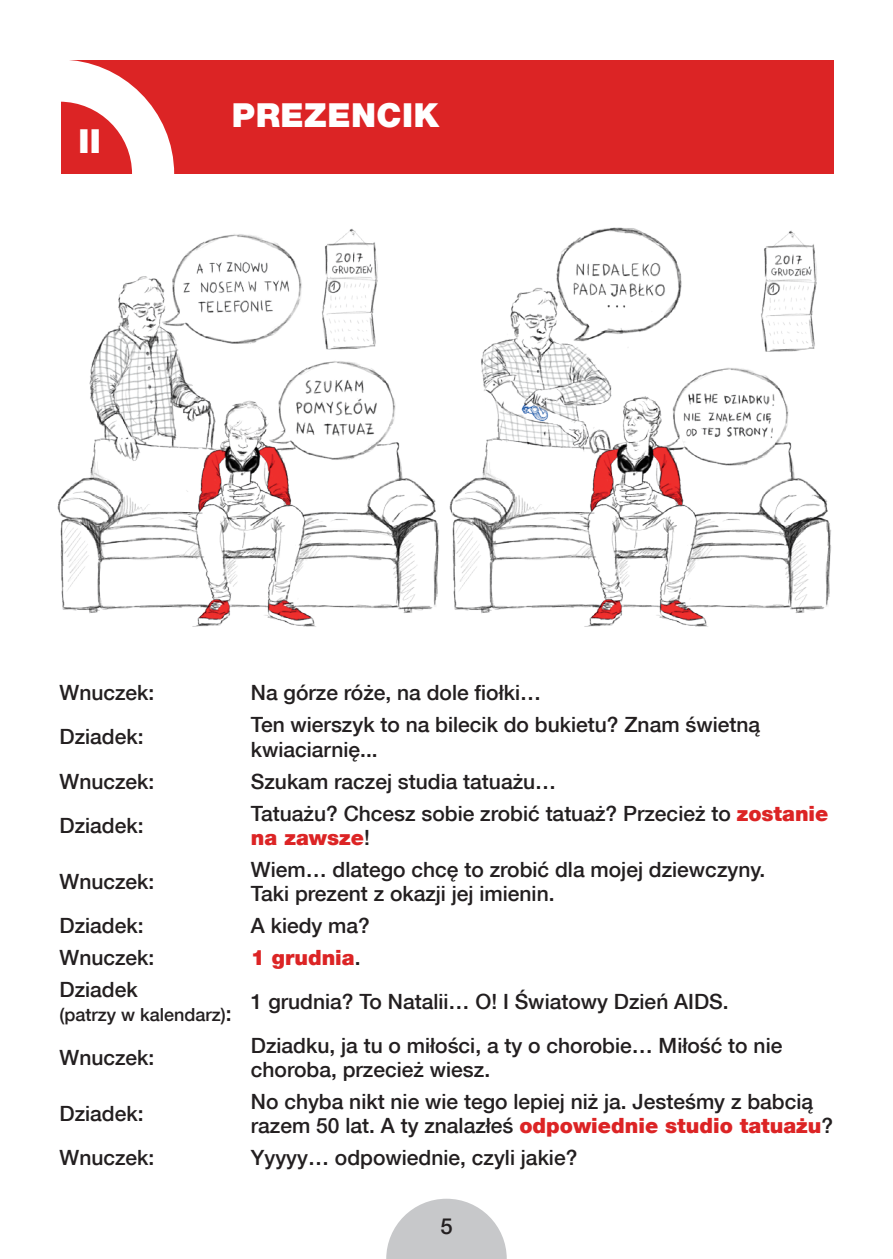
<style>
.page{position:relative;width:893px;height:1259px;background:#fff}
.page>*{position:absolute;margin:0;border:0;box-sizing:border-box;transform-origin:0 0}
.t1{font:900 33px "Helvetica Neue CE 95";letter-spacing:.015em;color:#fff}
.t2{font:500 21.9px "Helvetica Neue CE 65";color:#231f20}
.t3{font:500 21px/24.3px "Helvetica Neue CE 65";color:#231f20}
.t4{font:900 21px "Helvetica Neue CE 95";color:#dc2425}
.t5{font:500 18px "Helvetica Neue CE 65";color:#231f20}
.s1{font-family:"Helvetica Neue CE 95";font-weight:900;color:#dc2425}
.s2{font-family:"Helvetica Neue CE 65";font-weight:500;color:#231f20}
.s3{font-size:21px}
</style>
<div class="page">
<div style="left:61px;top:60px;width:772px;height:113px;background:#dc2425"></div>
<svg style="left:61px;top:60px;width:113px;height:114px"></svg>
<img style="left:57px;top:227px;width:774px;height:400px">
<svg style="left:386px;top:1198px;width:121px;height:61px"></svg>
<h1 class="t1" style="left:79px;top:121px;width:24px">II</h1>
<h1 class="t1" style="left:232px;top:95px;width:167px">Prezencik</h1>
<p class="t3" style="left:60px;top:681px;width:96px">Wnuczek:</p>
<p class="t3" style="left:251px;top:681px;width:292px">Na górze róże, na dole fiołki…</p>
<p class="t3" style="left:60px;top:725px;width:86px">Dziadek:</p>
<p class="t3" style="left:251px;top:713px;width:511px">Ten wierszyk to na bilecik do bukietu? Znam świetną kwiaciarnię...</p>
<p class="t3" style="left:60px;top:769px;width:96px">Wnuczek:</p>
<p class="t3" style="left:251px;top:769px;width:307px">Szukam raczej studia tatuażu…</p>
<p class="t3" style="left:60px;top:813px;width:86px">Dziadek:</p>
<p class="t3" style="left:251px;top:801px;width:579px">Tatuażu? Chcesz sobie zrobić tatuaż? Przecież to <span class="s1">zostanie</span></p>
<p class="t4" style="left:251px;top:824px;width:121px">na zawsze<span class="s2">!</span></p>
<p class="t3" style="left:60px;top:869px;width:96px">Wnuczek:</p>
<p class="t3" style="left:251px;top:857px;width:516px">Wiem… dlatego chcę to zrobić dla mojej dziewczyny.<br>Taki prezent z okazji jej imienin.</p>
<p class="t3" style="left:60px;top:913px;width:86px">Dziadek:</p>
<p class="t3" style="left:251px;top:913px;width:121px">A kiedy ma?</p>
<p class="t3" style="left:60px;top:945px;width:96px">Wnuczek:</p>
<p class="t4" style="left:251px;top:944px;width:111px">1 grudnia<span class="s2">.</span></p>
<p class="t3" style="left:60px;top:977px;width:80px">Dziadek</p>
<p class="t5" style="left:60px;top:1003px;width:174px">(patrzy w kalendarz)<span class="s3">:</span></p>
<p class="t3" style="left:251px;top:989px;width:479px">1 grudnia? To Natalii… O! I Światowy Dzień AIDS.</p>
<p class="t3" style="left:60px;top:1045px;width:96px">Wnuczek:</p>
<p class="t3" style="left:60px;top:1101px;width:86px">Dziadek:</p>
<p class="t3" style="left:251px;top:1033px;width:533px">Dziadku, ja tu o miłości, a ty o chorobie… Miłość to nie choroba, przecież wiesz.</p>
<p class="t3" style="left:251px;top:1089px;width:584px">No chyba nikt nie wie tego lepiej niż ja. Jesteśmy z babcią razem 50 lat. A ty znalazłeś <span class="s1">odpowiednie studio tatuażu</span>?</p>
<p class="t3" style="left:60px;top:1145px;width:96px">Wnuczek:</p>
<p class="t3" style="left:251px;top:1145px;width:328px">Yyyyy… odpowiednie, czyli jakie?</p>
<p class="t2" style="left:440px;top:1213px;width:14px">5</p>
</div>
